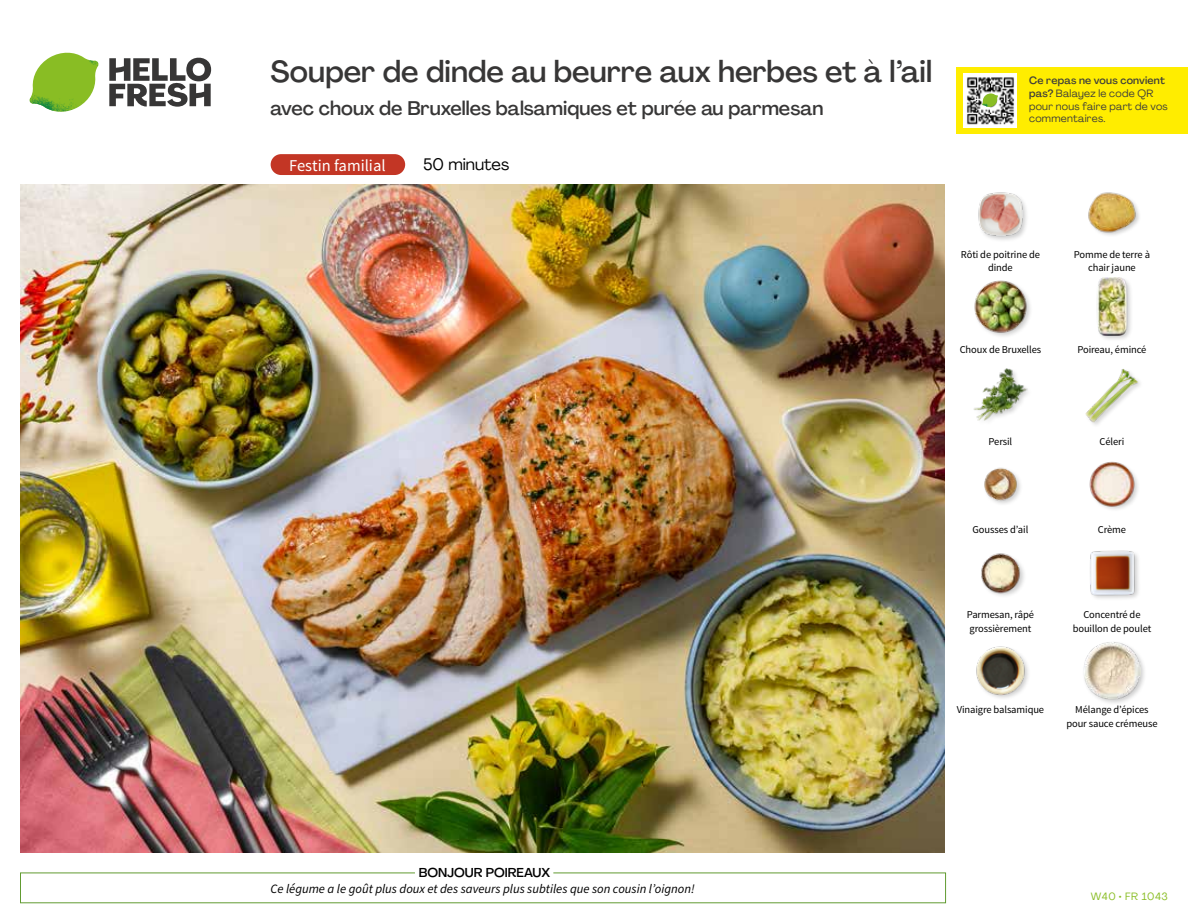
<style>
.page{position:relative;width:1188px;height:918px;background:#fff}
.page>*{position:absolute;margin:0;border:0;box-sizing:border-box;transform-origin:0 0}
.t1{font:500 30px "Agrandir";color:#373636}
.t2{font:500 19.5px "Agrandir";color:#373636}
.t3{font:16.5px "Source Sans Pro";color:#fff}
.t4{font:16.5px "Agrandir";color:#000}
.t5{font:italic 12.75px "Source Sans Pro";color:#000}
.t6{font:500 12.75px "Agrandir";color:#000}
.t7{font:10.5px/13.5px "Source Sans Pro";letter-spacing:-.01em;color:#000;text-align:center}
.t8{font:10.5px/12.8px "Agrandir";letter-spacing:.02em;color:#3c3c3b}
.t9{font:10.5px "Agrandir";letter-spacing:.05em;color:#89bd24}
.s1{font-weight:500}
</style>
<div class="page">
<svg style="left:109px;top:57px;width:102px;height:50px"></svg>
<svg style="left:34px;top:53px;width:62px;height:40px"></svg>
<img style="left:67px;top:53px;width:32px;height:26px">
<img style="left:33px;top:75px;width:59px;height:11px">
<img style="left:29px;top:79px;width:61px;height:33px">
<img style="left:65px;top:86px;width:27px;height:25px">
<img style="left:21px;top:184px;width:924px;height:668px">
<div style="left:271px;top:154px;width:134px;height:21px;background:#c33625;border-radius:10px"></div>
<div style="left:1082px;top:640px;width:65px;height:66px;background:#000;opacity:.2"></div>
<img style="left:1083px;top:642px;width:58px;height:57px">
<img style="left:976px;top:646px;width:53px;height:52px">
<img style="left:1090px;top:550px;width:49px;height:49px">
<img style="left:981px;top:553px;width:43px;height:43px">
<img style="left:1089px;top:461px;width:48px;height:48px">
<img style="left:984px;top:467px;width:37px;height:37px">
<img style="left:1085px;top:369px;width:55px;height:55px">
<img style="left:973px;top:368px;width:55px;height:53px">
<div style="left:1096px;top:276px;width:38px;height:66px;background:#000;opacity:.2"></div>
<img style="left:1096px;top:278px;width:38px;height:57px">
<div style="left:974px;top:280px;width:59px;height:59px;background:#000;opacity:.2"></div>
<img style="left:974px;top:280px;width:55px;height:55px">
<img style="left:1088px;top:192px;width:51px;height:43px">
<img style="left:978px;top:192px;width:49px;height:48px">
<div style="left:956px;top:67px;width:232px;height:67px;background:#ffed00"></div>
<img style="left:964px;top:74px;width:52px;height:54px">
<svg style="left:982px;top:93px;width:16px;height:14px"></svg>
<h1 class="t1" style="left:271px;top:53px;width:663px">Souper de dinde au beurre aux herbes et à l’ail</h1>
<h2 class="t2" style="left:271px;top:96px;width:554px">avec choux de Bruxelles balsamiques et purée au parmesan</h2>
<h3 class="t3" style="left:289px;top:155px;width:98px">Festin familial</h3>
<h3 class="t4" style="left:423px;top:154px;width:88px">50 minutes</h3>
<p class="t8" style="left:1029px;top:74px;width:140px"><span class="s1">Ce repas ne vous convient pas?</span> Balayez le code QR pour nous faire part de vos commentaires.</p>
<p class="t7" style="left:961px;top:248px;width:81px">Rôti de poitrine de dinde</p>
<p class="t7" style="left:960px;top:343px;width:83px">Choux de Bruxelles</p>
<p class="t7" style="left:1074px;top:248px;width:78px">Pomme de terre à chair jaune</p>
<p class="t7" style="left:1077px;top:343px;width:70px">Poireau, émincé</p>
<p class="t7" style="left:989px;top:435px;width:25px">Persil</p>
<p class="t7" style="left:1100px;top:435px;width:26px">Céleri</p>
<p class="t7" style="left:973px;top:522px;width:57px">Gousses d’ail</p>
<p class="t7" style="left:1098px;top:522px;width:30px">Crème</p>
<p class="t7" style="left:967px;top:608px;width:69px;text-align:left">Parmesan, râpé grossièrement</p>
<p class="t7" style="left:1073px;top:608px;width:80px">Concentré de bouillon de poulet</p>
<p class="t7" style="left:957px;top:703px;width:89px">Vinaigre balsamique</p>
<p class="t7" style="left:1066px;top:703px;width:93px">Mélange d’épices pour sauce crémeuse</p>
<p class="t6" style="left:419px;top:864px;width:133px">BONJOUR POIREAUX</p>
<p class="t5" style="left:270px;top:880px;width:426px">Ce légume a le goût plus doux et des saveurs plus subtiles que son cousin l’oignon!</p>
<p class="t9" style="left:1091px;top:890px;width:79px">W40 • FR 1043</p>
</div>
